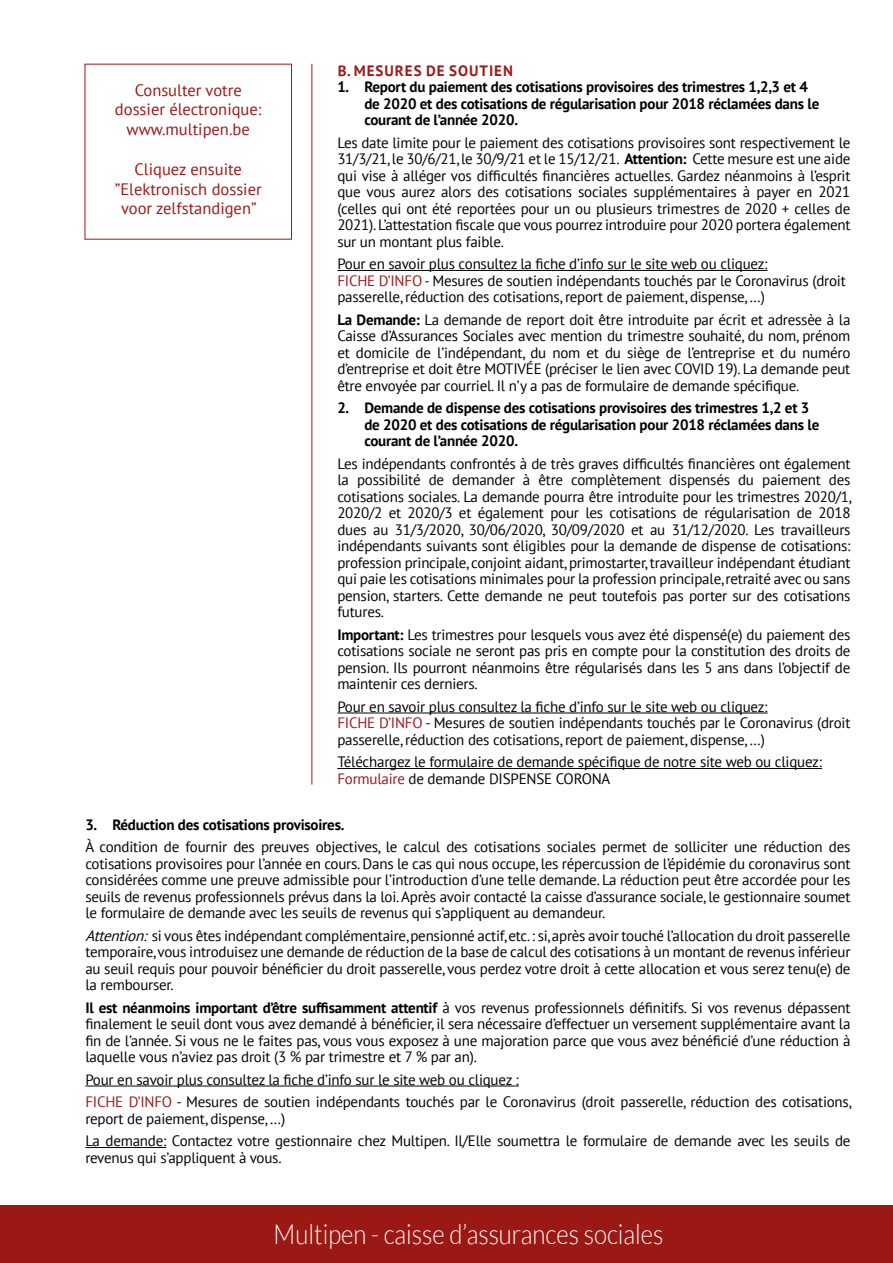
<style>
.page{position:relative;width:893px;height:1263px;background:#fff}
.page>*{position:absolute;margin:0;border:0;box-sizing:border-box;transform-origin:0 0}
.t1{font:300 27.6px "Lato";color:#fff;scale:.87 1}
.t2{font:16.5px/19.8px "PT Sans";color:#9b1914;text-align:center}
.t3{font:16.5px "PT Sans";color:#99191d}
.t4{font:15px/16.5px "PT Sans";letter-spacing:-.015em;color:#020203;text-align:justify}
.t5{font:700 15px/16.5px "PT Sans";letter-spacing:-.015em;color:#020203}
.t6{font:700 15px "PT Sans";letter-spacing:.065em;color:#9c1a17}
.s1{font-weight:700}
.s2{color:#99191d}
.s3{font-style:italic}
</style>
<div class="page">
<hr style="left:311px;top:64px;width:1px;height:720px;background:#9b1914">
<div style="left:0;top:1205px;width:893px;height:58px;background:#9b1914"></div>
<hr style="left:337px;top:270px;width:430px;height:1px;background:#020203">
<hr style="left:337px;top:713px;width:430px;height:1px;background:#020203">
<hr style="left:337px;top:768px;width:485px;height:1px;background:#020203">
<hr style="left:85px;top:1086px;width:434px;height:1px;background:#020203">
<hr style="left:85px;top:1147px;width:81px;height:1px;background:#020203">
<p class="t6" style="left:338px;top:61px;width:177px">B. MESURES DE SOUTIEN</p>
<p class="t5" style="left:364px;top:78px;width:456px;text-indent:-27px">1. Report du paiement des cotisations provisoires des trimestres 1,2,3 et 4 de 2020 et des cotisations de régularisation pour 2018 réclamées dans le courant de l’année 2020.</p>
<p class="t4" style="left:337px;top:134px;width:515px">Les date limite pour le paiement des cotisations provisoires sont respectivement le 31/3/21, le 30/6/21, le 30/9/21 et le 15/12/21. <span class="s1">Attention:</span> Cette mesure est une aide qui vise à alléger vos difficultés financières actuelles. Gardez néanmoins à l’esprit que vous aurez alors des cotisations sociales supplémentaires à payer en 2021 (celles qui ont été reportées pour un ou plusieurs trimestres de 2020 + celles de 2021). L’attestation fiscale que vous pourrez introduire pour 2020 portera également sur un montant plus faible.</p>
<p class="t4" style="left:337px;top:255px;width:510px;text-align:left">Pour en savoir plus consultez la fiche d’info sur le site web ou cliquez:<br><span class="s2">FICHE D’INFO</span> - Mesures de soutien indépendants touchés par le Coronavirus (droit passerelle, réduction des cotisations, report de paiement, dispense, …)</p>
<p class="t4" style="left:337px;top:311px;width:515px"><span class="s1">La Demande:</span> La demande de report doit être introduite par écrit et adressèe à la Caisse d’Assurances Sociales avec mention du trimestre souhaité, du nom, prénom et domicile de l’indépendant, du nom et du siège de l’entreprise et du numéro d’entreprise et doit être MOTIVÉE (préciser le lien avec COVID 19). La demande peut être envoyée par courriel. Il n’y a pas de formulaire de demande spécifique.</p>
<p class="t5" style="left:364px;top:399px;width:456px;text-indent:-27px">2. Demande de dispense des cotisations provisoires des trimestres 1,2 et 3 de 2020 et des cotisations de régularisation pour 2018 réclamées dans le courant de l’année 2020.</p>
<p class="t4" style="left:337px;top:455px;width:516px">Les indépendants confrontés à de très graves difficultés financières ont également la possibilité de demander à être complètement dispensés du paiement des cotisations sociales. La demande pourra être introduite pour les trimestres 2020/1, 2020/2 et 2020/3 et également pour les cotisations de régularisation de 2018 dues au 31/3/2020, 30/06/2020, 30/09/2020 et au 31/12/2020. Les travailleurs indépendants suivants sont éligibles pour la demande de dispense de cotisations: profession principale, conjoint aidant, primostarter, travailleur indépendant étudiant qui paie les cotisations minimales pour la profession principale, retraité avec ou sans pension, starters. Cette demande ne peut toutefois pas porter sur des cotisations futures.</p>
<p class="t4" style="left:337px;top:626px;width:515px"><span class="s1">Important:</span> Les trimestres pour lesquels vous avez été dispensé(e) du paiement des cotisations sociale ne seront pas pris en compte pour la constitution des droits de pension. Ils pourront néanmoins être régularisés dans les 5 ans dans l’objectif de maintenir ces derniers.</p>
<p class="t4" style="left:337px;top:698px;width:515px;text-align:left">Pour en savoir plus consultez la fiche d’info sur le site web ou cliquez:<br><span class="s2">FICHE D’INFO</span> - Mesures de soutien indépendants touchés par le Coronavirus (droit passerelle, réduction des cotisations, report de paiement, dispense, …)</p>
<p class="t4" style="left:337px;top:753px;width:486px">Téléchargez le formulaire de demande spécifique de notre site web ou cliquez:<br><span class="s2">Formulaire</span> de demande DISPENSE CORONA</p>
<p class="t5" style="left:85px;top:816px;width:261px">3. Réduction des cotisations provisoires.</p>
<p class="t4" style="left:85px;top:838px;width:767px">À condition de fournir des preuves objectives, le calcul des cotisations sociales permet de solliciter une réduction des cotisations provisoires pour l’année en cours. Dans le cas qui nous occupe, les répercussion de l’épidémie du coronavirus sont considérées comme une preuve admissible pour l’introduction d’une telle demande. La réduction peut être accordée pour les seuils de revenus professionnels prévus dans la loi. Après avoir contacté la caisse d’assurance sociale, le gestionnaire soumet le formulaire de demande avec les seuils de revenus qui s’appliquent au demandeur.</p>
<p class="t4" style="left:85px;top:927px;width:767px"><span class="s3">Attention:</span>si vous êtes indépendant complémentaire, pensionné actif, etc. : si, après avoir touché l’allocation du droit passerelle temporaire, vous introduisez une demande de réduction de la base de calcul des cotisations à un montant de revenus inférieur au seuil requis pour pouvoir bénéficier du droit passerelle, vous perdez votre droit à cette allocation et vous serez tenu(e) de la rembourser.</p>
<p class="t4" style="left:85px;top:999px;width:767px"><span class="s1">Il est néanmoins important d’être suffisamment attentif</span> à vos revenus professionnels définitifs. Si vos revenus dépassent finalement le seuil dont vous avez demandé à bénéficier, il sera nécessaire d’effectuer un versement supplémentaire avant la fin de l’année. Si vous ne le faites pas, vous vous exposez à une majoration parce que vous avez bénéficié d’une réduction à laquelle vous n’aviez pas droit (3 % par trimestre et 7 % par an).</p>
<p class="t4" style="left:85px;top:1068px;width:768px;line-height:22.5px">Pour en savoir plus consultez la fiche d’info sur le site web ou cliquez :<br><span class="s2">FICHE D’INFO</span> - Mesures de soutien indépendants touchés par le Coronavirus (droit passerelle, réduction des cotisations,</p>
<p class="t4" style="left:85px;top:1107px;width:767px;line-height:22.5px">report de paiement, dispense, …)<br>La demande: Contactez votre gestionnaire chez Multipen. Il/Elle soumettra le formulaire de demande avec les seuils de</p>
<p class="t4" style="left:85px;top:1149px;width:198px">revenus qui s’appliquent à vous.</p>
<p class="t2" style="left:115px;top:80px;width:148px">Consulter votre dossier électronique:</p>
<p class="t3" style="left:127px;top:119px;width:125px">www.multipen.be</p>
<p class="t2" style="left:115px;top:159px;width:148px">Cliquez ensuite ”Elektronisch dossier voor zelfstandigen”</p>
<h1 class="t1" style="left:274px;top:1219px;width:450px">Multipen - caisse d’assurances sociales</h1>
</div>
